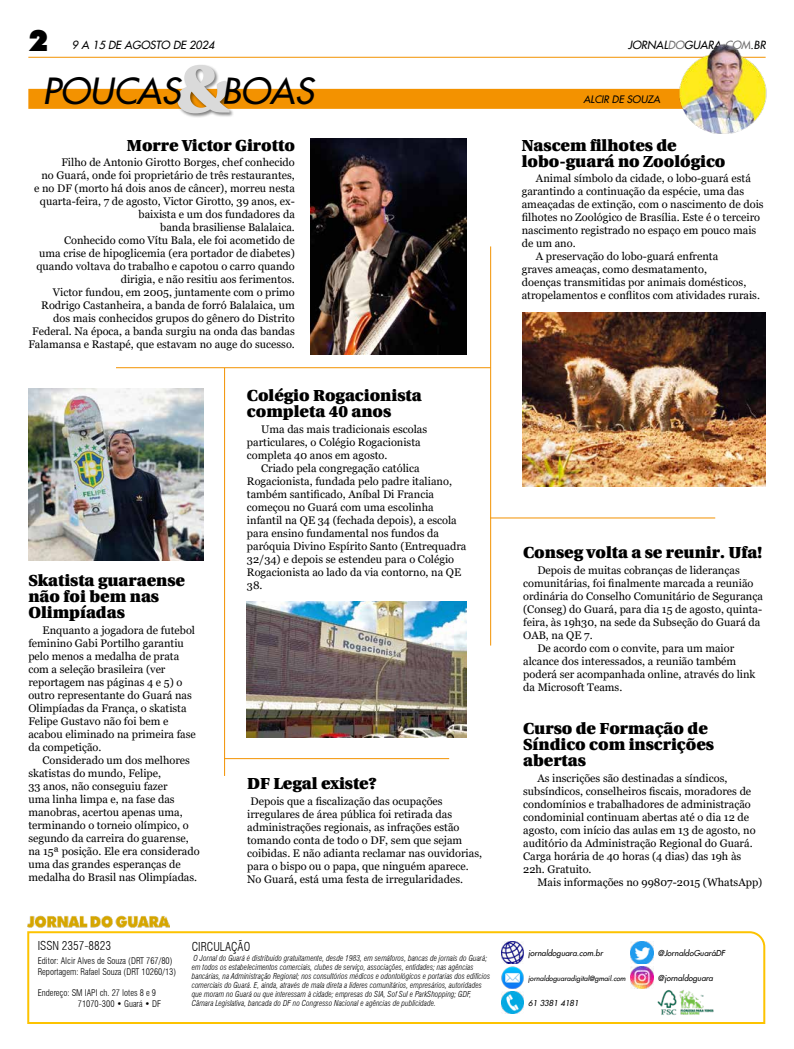
<style>
.page{position:relative;width:794px;height:1049px;background:#fff}
.page>*{position:absolute;margin:0;border:0;box-sizing:border-box;transform-origin:0 0}
.t1{font:900 70px "Utopia";color:#dadada}
.t2{font:italic 35px "Futura 2";color:#000}
.t3{font:900 29.6px "Futura BT";color:#000}
.t4{font:900 16px/16px "Utopia";color:#000}
.t5{font:300 condensed 12px "Swiss 721 BT";color:#000}
.t6{font:11px/13px "Georgia";color:#000}
.t7{font:italic 11px "Futura 2";color:#000}
.t8{font:italic 10px "Futura 2";color:#000}
.t9{font:300 condensed 9px/10.8px "Swiss 721 BT";color:#000}
.t10{font:italic 300 condensed 8px/9px "Swiss 721 BT";color:#000}
.t11{font:italic 8px "Futura 2";color:#000}
.t12{font:italic 7px "Futura 2";color:#000}
.s1{color:#706f6f}
</style>
<div class="page">
<hr style="left:28px;top:57px;width:737px;height:1px;background:#f39200">
<svg style="left:27px;top:931px;width:739px;height:93px"></svg>
<img style="left:27px;top:915px;width:142px;height:20px">
<img style="left:631px;top:942px;width:22px;height:22px">
<img style="left:631px;top:966px;width:22px;height:22px">
<img style="left:653px;top:983px;width:65px;height:39px">
<img style="left:501px;top:942px;width:22px;height:22px">
<img style="left:501px;top:966px;width:22px;height:22px">
<img style="left:501px;top:991px;width:22px;height:22px">
<div style="left:28px;top:89px;width:665px;height:20px;background:#f39200"></div>
<div style="left:176px;top:64px;width:58px;height:54px;background:#000;opacity:.5"></div>
<img style="left:676px;top:43px;width:91px;height:91px">
<img style="left:28px;top:389px;width:176px;height:171px">
<img style="left:310px;top:138px;width:156px;height:216px">
<img style="left:522px;top:312px;width:243px;height:174px">
<img style="left:247px;top:601px;width:219px;height:137px">
<hr style="left:116px;top:367px;width:374px;height:1px;background:#f39200">
<hr style="left:490px;top:246px;width:1px;height:399px;background:#f39200">
<hr style="left:224px;top:368px;width:1px;height:408px;background:#f39200">
<hr style="left:224px;top:758px;width:225px;height:1px;background:#f39200">
<hr style="left:490px;top:518px;width:225px;height:1px;background:#f39200">
<h3 class="t3" style="left:28px;top:22px;width:22px">2</h3>
<p class="t7" style="left:72px;top:37px;width:144px">9 A 15 DE AGOSTO DE 2024</p>
<p class="t7" style="left:628px;top:38px;width:139px">JORNAL<span class="s1">DO</span>GUARA<span class="s1">.COM</span>.BR</p>
<h1 class="t1" style="left:175px;top:48px;width:57px">&amp;</h1>
<h2 class="t2" style="left:43px;top:68px;width:273px">POUCAS BOAS</h2>
<h3 class="t4" style="left:127px;top:137px;width:170px">Morre Victor Girotto</h3>
<p class="t6" style="left:28px;top:156px;width:268px;text-align:right">Filho de Antonio Girotto Borges, chef conhecido<br>no Guará, onde foi proprietário de três restaurantes,<br>e no DF (morto há dois anos de câncer), morreu nesta quarta-feira, 7 de agosto, Victor Girotto, 39 anos, ex&shy;baixista e um dos fundadores da<br>banda brasiliense Balalaica.<br>Conhecido como Vítu Bala, ele foi acometido de<br>uma crise de hipoglicemia (era portador de diabetes) quando voltava do trabalho e capotou o carro quando dirigia, e não resitiu aos ferimentos.<br>Victor fundou, em 2005, juntamente com o primo Rodrigo Castanheira, a banda de forró Balalaica, um dos mais conhecidos grupos do gênero do Distrito Federal. Na época, a banda surgiu na onda das bandas Falamansa e Rastapé, que estavam no auge do sucesso.</p>
<h3 class="t4" style="left:28px;top:573px;width:158px">Skatista guaraense não foi bem nas<br>Olimpíadas</h3>
<p class="t6" style="left:28px;top:624px;width:169px;text-indent:14px">Enquanto a jogadora de futebol feminino Gabi Portilho garantiu pelo menos a medalha de prata com a seleção brasileira (ver reportagem nas páginas 4 e 5) o outro representante do Guará nas<br>Olimpíadas da França, o skatista<br>Felipe Gustavo não foi bem e acabou eliminado na primeira fase da competição.</p>
<p class="t6" style="left:28px;top:754px;width:173px;text-indent:14px">Considerado um dos melhores skatistas do mundo, Felipe,<br>33 anos, não conseguiu fazer<br>uma linha limpa e, na fase das manobras, acertou apenas uma, terminando o torneio olímpico, o segundo da carreira do guarense, na 15ª posição. Ele era considerado uma das grandes esperanças de medalha do Brasil nas Olimpíadas.</p>
<h3 class="t4" style="left:247px;top:388px;width:176px">Colégio Rogacionista completa 40 anos</h3>
<p class="t6" style="left:247px;top:423px;width:182px;text-indent:14px">Uma das mais tradicionais escolas particulares, o Colégio Rogacionista completa 40 anos em agosto.</p>
<p class="t6" style="left:247px;top:462px;width:221px;text-indent:14px">Criado pela congregação católica Rogacionista, fundada pelo padre italiano, também santificado, Aníbal Di Francia começou no Guará com uma escolinha infantil na QE 34 (fechada depois), a escola para ensino fundamental nos fundos da paróquia Divino Espírito Santo (Entrequadra 32/34) e depois se estendeu para o Colégio Rogacionista ao lado da via contorno, na QE 38.</p>
<h3 class="t4" style="left:247px;top:776px;width:131px">DF Legal existe?</h3>
<p class="t6" style="left:247px;top:795px;width:236px;text-indent:3px">Depois que a fiscalização das ocupações irregulares de área pública foi retirada das administrações regionais, as infrações estão tomando conta de todo o DF, sem que sejam coibidas. E não adianta reclamar nas ouvidorias, para o bispo ou o papa, que ninguém aparece.<br>No Guará, está uma festa de irregularidades.</p>
<p class="t8" style="left:583px;top:93px;width:78px">ALCIR DE SOUZA</p>
<h3 class="t4" style="left:522px;top:137px;width:205px">Nascem filhotes de lobo-guará no Zoológico</h3>
<p class="t6" style="left:536px;top:172px;width:216px">Animal símbolo da cidade, o lobo-guará está</p>
<p class="t6" style="left:522px;top:185px;width:224px">garantindo a continuação da espécie, uma das</p>
<p class="t6" style="left:522px;top:198px;width:243px">ameaçadas de extinção, com o nascimento de dois</p>
<p class="t6" style="left:522px;top:211px;width:240px">filhotes no Zoológico de Brasília. Este é o terceiro</p>
<p class="t6" style="left:522px;top:224px;width:236px">nascimento registrado no espaço em pouco mais</p>
<p class="t6" style="left:522px;top:237px;width:55px">de um ano.</p>
<p class="t6" style="left:536px;top:250px;width:184px">A preservação do lobo-guará enfrenta</p>
<p class="t6" style="left:522px;top:263px;width:187px">graves ameaças, como desmatamento,</p>
<p class="t6" style="left:522px;top:276px;width:226px">doenças transmitidas por animais domésticos,</p>
<p class="t6" style="left:522px;top:289px;width:240px">atropelamentos e conflitos com atividades rurais.</p>
<h3 class="t4" style="left:523px;top:545px;width:240px">Conseg volta a se reunir. Ufa!</h3>
<p class="t6" style="left:537px;top:564px;width:204px">Depois de muitas cobranças de lideranças</p>
<p class="t6" style="left:523px;top:577px;width:232px">comunitárias, foi finalmente marcada a reunião</p>
<p class="t6" style="left:523px;top:590px;width:241px">ordinária do Conselho Comunitário de Segurança</p>
<p class="t6" style="left:523px;top:603px;width:241px">(Conseg) do Guará, para dia 15 de agosto, quinta-</p>
<p class="t6" style="left:523px;top:616px;width:239px">feira, às 19h30, na sede da Subseção do Guará da</p>
<p class="t6" style="left:523px;top:629px;width:71px">OAB, na QE 7.</p>
<p class="t6" style="left:537px;top:642px;width:198px">De acordo com o convite, para um maior</p>
<p class="t6" style="left:523px;top:655px;width:215px">alcance dos interessados, a reunião também</p>
<p class="t6" style="left:523px;top:668px;width:234px">poderá ser acompanhada online, através do link</p>
<p class="t6" style="left:523px;top:681px;width:101px">da Microsoft Teams.</p>
<h3 class="t4" style="left:523px;top:721px;width:192px">Curso de Formação de<br>Síndico com inscrições abertas</h3>
<p class="t6" style="left:523px;top:772px;width:234px;text-indent:14px">As inscrições são destinadas a síndicos, subsíndicos, conselheiros fiscais, moradores de condomínios e trabalhadores de administração condominial continuam abertas até o dia 12 de agosto, com início das aulas em 13 de agosto, no auditório da Administração Regional do Guará.<br>Carga horária de 40 horas (4 dias) das 19h às 22h. Gratuito.</p>
<p class="t6" style="left:537px;top:876px;width:226px">Mais informações no 99807-2015 (WhatsApp)</p>
<p class="t5" style="left:38px;top:938px;width:75px">ISSN 2357-8823</p>
<p class="t9" style="left:38px;top:955px;width:140px">Editor: Alcir Alves de Souza (DRT 767/80)<br>Reportagem: Rafael Souza (DRT 10260/13)</p>
<p class="t9" style="left:78px;top:988px;width:85px;text-indent:-40px">Endereço: SM IAPI ch. 27 lotes 8 e 9<br>71070-300 • Guará • DF</p>
<p class="t5" style="left:192px;top:939px;width:60px">CIRCULAÇÃO</p>
<p class="t11" style="left:658px;top:947px;width:68px">@JornaldoGuaráDF</p>
<p class="t11" style="left:658px;top:972px;width:57px">@jornaldoguara</p>
<p class="t11" style="left:528px;top:947px;width:76px">jornaldoguara.com.br</p>
<p class="t12" style="left:528px;top:973px;width:99px">jornaldoguaradigital@gmail.com</p>
<p class="t11" style="left:528px;top:997px;width:52px">61 3381 4181</p>
<p class="t10" style="left:192px;top:954px;width:300px">O Jornal do Guará é distribuído gratuitamente, desde 1983, em semáforos, bancas de jornais do Guará; em todos os estabelecimentos comerciais, clubes de serviço, associações, entidades; nas agências bancárias, na Administração Regional; nos consultórios médicos e odontológicos e portarias dos edifícios comerciais do Guará. E, ainda, através de mala direta a líderes comunitários, empresários, autoridades que moram no Guará ou que interessam à cidade; empresas do SIA, Sof Sul e ParkShopping; GDF, Câmara Legislativa, bancada do DF no Congresso Nacional e agências de publicidade.</p>
</div>
